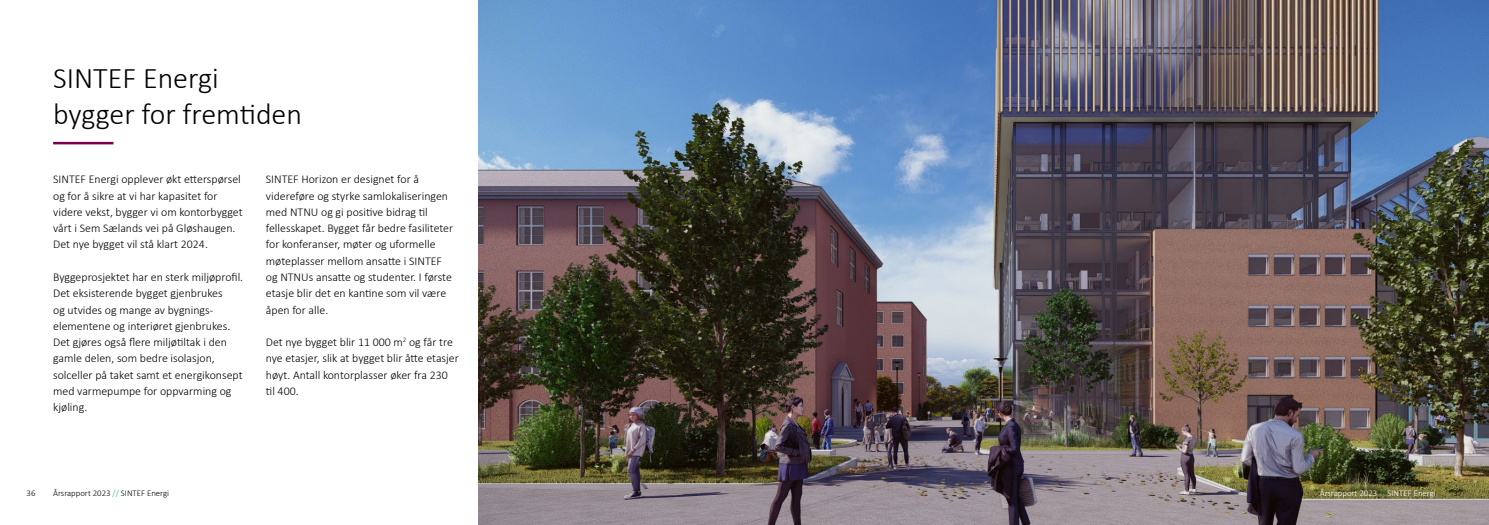
<style>
.page{position:relative;width:1489px;height:525px;background:#fff}
.page>*{position:absolute;margin:0;border:0;box-sizing:border-box;transform-origin:0 0}
.t1{font:300 30px/36px "Calibri";color:#000}
.t2{font:300 11.88px/16.2px "Calibri";color:#000}
.t3{font:300 8.75px "Calibri";color:#000}
.t4{font:300 8.75px "Calibri";color:#fff}
.s1{color:#14b978}
</style>
<div class="page">
<hr style="left:53px;top:142px;width:60px;height:2px;background:#780050">
<img style="left:478px;top:0;width:1010px;height:524px">
<h1 class="t1" style="left:53px;top:60px;width:250px">SINTEF Energi bygger for fremtiden</h1>
<p class="t2" style="left:53px;top:171px;width:191px">SINTEF Energi opplever økt etterspørsel og for å sikre at vi har kapasitet for videre vekst, bygger vi om kontorbygget vårt i Sem Sælands vei på Gløshaugen.<br>Det nye bygget vil stå klart 2024.</p>
<p class="t2" style="left:53px;top:268px;width:191px">Byggeprosjektet har en sterk miljøprofil.<br>Det eksisterende bygget gjenbrukes<br>og utvides og mange av bygnings&shy;elementene og interiøret gjenbrukes.<br>Det gjøres også flere miljøtiltak i den gamle delen, som bedre isolasjon, solceller på taket samt et energikonsept med varmepumpe for oppvarming og kjøling.</p>
<p class="t2" style="left:266px;top:171px;width:189px">SINTEF Horizon er designet for å videreføre og styrke samlokaliseringen med NTNU og gi positive bidrag til fellesskapet. Bygget får bedre fasiliteter for konferanser, møter og uformelle møteplasser mellom ansatte i SINTEF og NTNUs ansatte og studenter. I første etasje blir det en kantine som vil være åpen for alle.</p>
<p class="t2" style="left:266px;top:333px;width:194px">Det nye bygget blir 11 000 m<sup>2</sup> og får tre nye etasjer, slik at bygget blir åtte etasjer høyt. Antall kontorplasser øker fra 230 til 400.</p>
<p class="t3" style="left:27px;top:487px;width:10px">36</p>
<p class="t3" style="left:53px;top:487px;width:117px">Årsrapport 2023 <span class="s1">//</span> SINTEF Energi</p>
<p class="t4" style="left:1319px;top:487px;width:117px">Årsrapport 2023 <span class="s1">//</span> SINTEF Energi</p>
<p class="t3" style="left:1453px;top:487px;width:10px">37</p>
</div>
